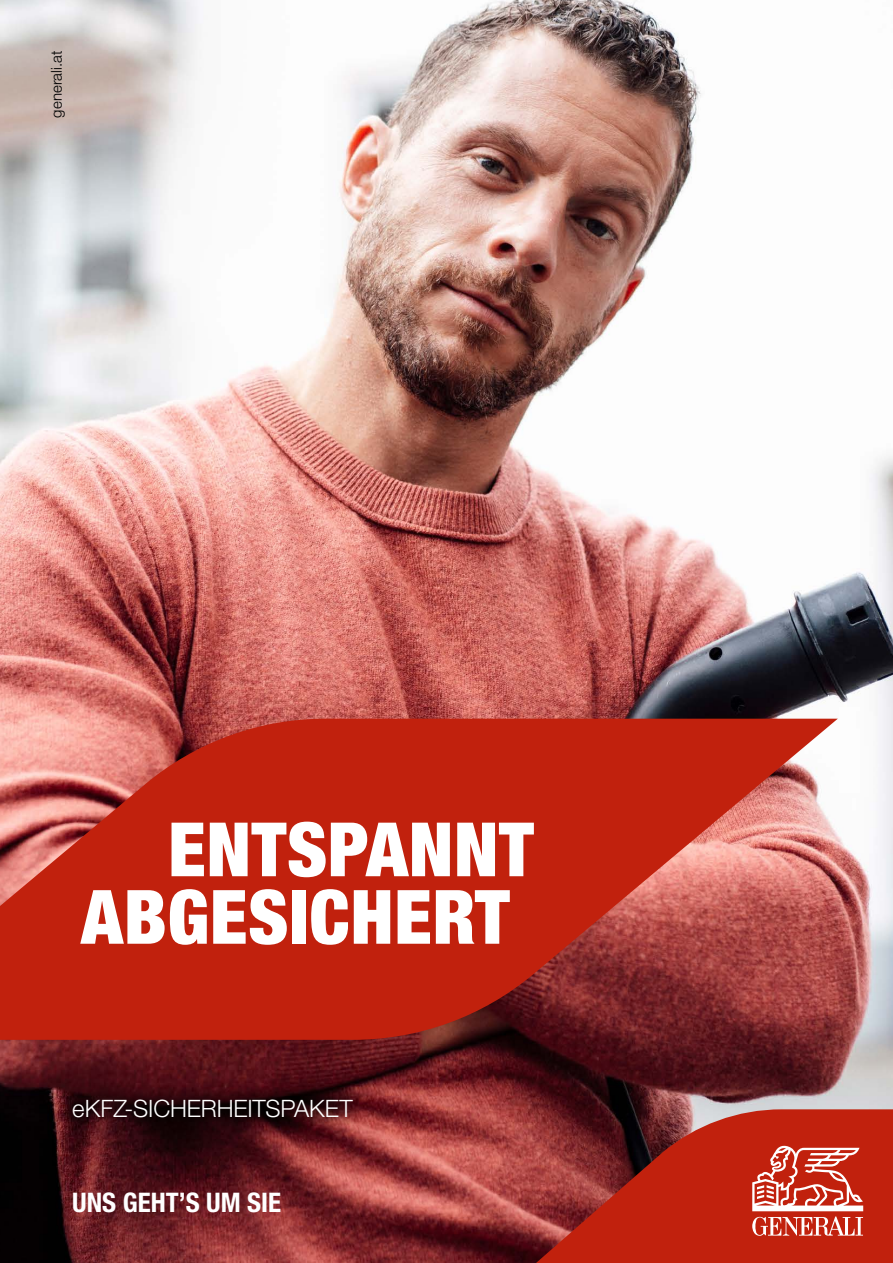
<style>
.page{position:relative;width:893px;height:1263px;background:#fff}
.page>*{position:absolute;margin:0;border:0;box-sizing:border-box;transform-origin:0 0}
.t1{font:900 condensed 75px/67.5px "Helvetica Neue LT Std";letter-spacing:.01em;color:#fff}
.t2{font:700 condensed 27px "Helvetica Neue LT Std";color:#fff}
.t3{font:300 24px "Helvetica Neue LT Std";letter-spacing:-.005em;color:#fff}
.t4{font:300 15px "Helvetica Neue LT Std";letter-spacing:.005em;color:#000}
</style>
<div class="page">
<img style="left:0;top:0;width:893px;height:1263px">
<svg style="left:521px;top:1109px;width:372px;height:154px;background:#a9271b"></svg>
<svg style="left:752px;top:1145px;width:111px;height:91px"></svg>
<svg style="left:0;top:719px;width:838px;height:321px;background:#bc3426"></svg>
<svg style="left:60px;top:1085px;width:306px;height:46px;background:#300a0e"></svg>
<p class="t4" style="left:47px;top:118px;width:68px;rotate:-90deg">generali.at</p>
<h1 class="t1" style="left:81px;top:815px;width:454px;text-indent:87px">ENTSPANNT<br>ABGESICHERT</h1>
<p class="t3" style="left:72px;top:1093px;width:282px">eKFZ-SICHERHEITSPAKET</p>
<p class="t2" style="left:72px;top:1186px;width:210px">UNS GEHT’S UM SIE</p>
</div>
